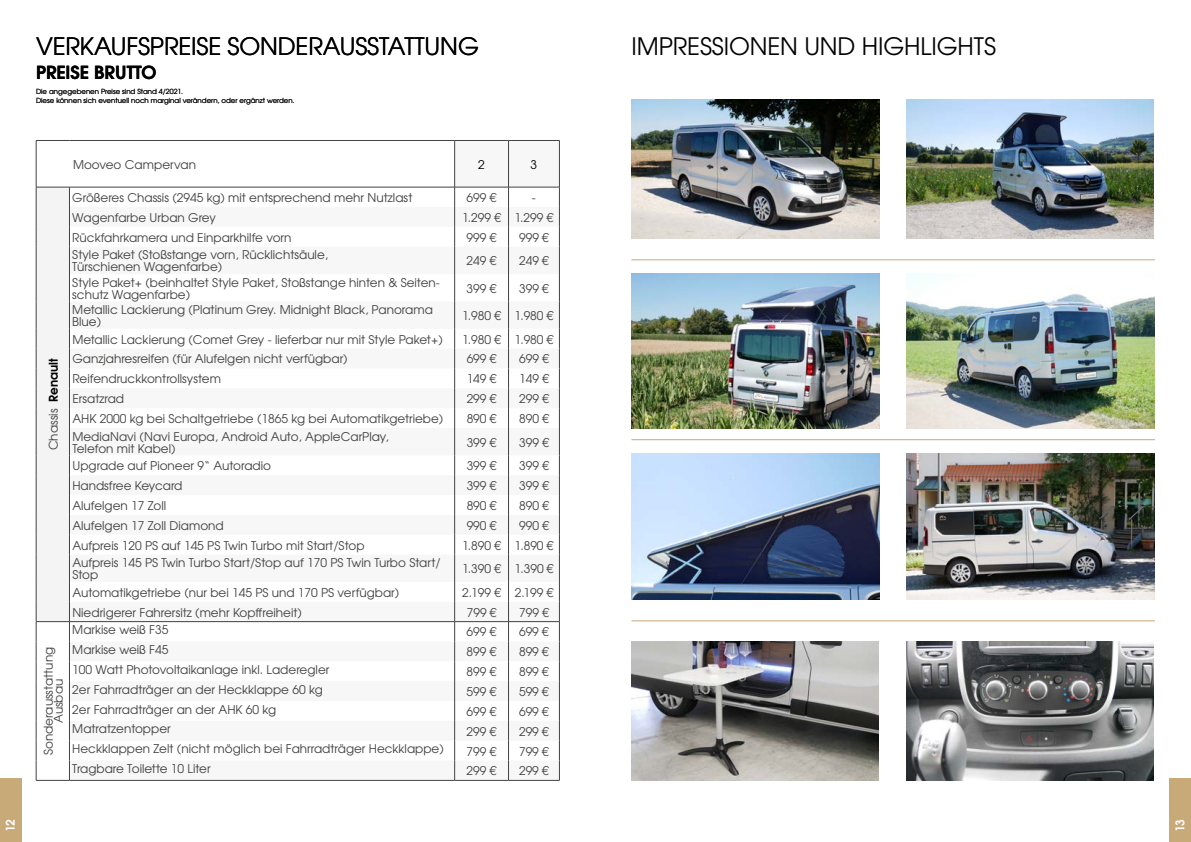
<style>
.page{position:relative;width:1191px;height:842px;background:#fff}
.page>*{position:absolute;margin:0;border:0;box-sizing:border-box;transform-origin:0 0}
.t1{font:24px "Te X Gyre Adventor";letter-spacing:-.005em;color:#000}
.t2{font:700 18px "Te X Gyre Adventor";letter-spacing:-.005em;color:#000}
.t3{font:12px/12px "Te X Gyre Adventor";color:#424241}
.t4{font:700 12px "Te X Gyre Adventor";color:#fff}
.t5{font:12px "Te X Gyre Adventor";color:#000}
.t6{font:7px/8.4px "Te X Gyre Adventor";color:#000}
.s1{font-weight:700;color:#000}
</style>
<div class="page">
<hr style="left:631px;top:259px;width:524px;height:1px;background:#c8a978">
<hr style="left:631px;top:439px;width:524px;height:1px;background:#c8a978">
<hr style="left:631px;top:620px;width:524px;height:1px;background:#c8a978">
<img style="left:631px;top:100px;width:248px;height:139px">
<img style="left:907px;top:99px;width:246px;height:139px">
<img style="left:631px;top:273px;width:248px;height:155px">
<img style="left:907px;top:273px;width:248px;height:155px">
<img style="left:631px;top:453px;width:248px;height:146px">
<img style="left:907px;top:453px;width:248px;height:146px">
<img style="left:631px;top:642px;width:247px;height:139px">
<img style="left:907px;top:642px;width:246px;height:139px">
<svg style="left:69px;top:141px;width:490px;height:639px"></svg>
<div style="left:36px;top:187px;width:33px;height:435px;background:#f5f4f4"></div>
<hr style="left:454px;top:141px;width:1px;height:46px;background:#424241">
<hr style="left:69px;top:621px;width:385px;height:1px;background:#424241">
<hr style="left:454px;top:621px;width:54px;height:1px;background:#424241">
<hr style="left:508px;top:141px;width:1px;height:46px;background:#424241">
<hr style="left:69px;top:780px;width:385px;height:1px;background:#424241">
<hr style="left:454px;top:780px;width:54px;height:1px;background:#424241">
<hr style="left:36px;top:621px;width:33px;height:1px;background:#424241">
<svg style="left:36px;top:188px;width:1px;height:592px"></svg>
<hr style="left:36px;top:780px;width:33px;height:1px;background:#424241">
<hr style="left:36px;top:140px;width:33px;height:1px;background:#424241">
<hr style="left:36px;top:141px;width:1px;height:46px;background:#424241">
<hr style="left:69px;top:140px;width:385px;height:1px;background:#424241">
<hr style="left:454px;top:140px;width:54px;height:1px;background:#424241">
<hr style="left:508px;top:140px;width:51px;height:1px;background:#424241">
<hr style="left:559px;top:141px;width:1px;height:46px;background:#424241">
<hr style="left:36px;top:187px;width:33px;height:1px;background:#424241">
<hr style="left:69px;top:187px;width:385px;height:1px;background:#424241">
<hr style="left:454px;top:187px;width:54px;height:1px;background:#424241">
<hr style="left:508px;top:187px;width:51px;height:1px;background:#424241">
<svg style="left:454px;top:187px;width:1px;height:593px"></svg>
<hr style="left:508px;top:621px;width:51px;height:1px;background:#424241">
<svg style="left:508px;top:187px;width:1px;height:593px"></svg>
<svg style="left:559px;top:187px;width:1px;height:593px"></svg>
<hr style="left:508px;top:780px;width:51px;height:1px;background:#424241">
<svg style="left:69px;top:187px;width:1px;height:593px"></svg>
<div style="left:1169px;top:778px;width:22px;height:64px;background:#c8a978"></div>
<div style="left:0;top:778px;width:21px;height:64px;background:#c8a978"></div>
<h1 class="t1" style="left:36px;top:28px;width:444px">VERKAUFSPREISE SONDERAUSSTATTUNG</h1>
<h2 class="t2" style="left:36px;top:57px;width:122px">PREISE BRUTTO</h2>
<p class="t6" style="left:36px;top:87px;width:260px">Die angegebenen Preise sind Stand 4/2021.<br>Diese können sich eventuell noch marginal verändern, oder ergänzt werden.</p>
<p class="t3" style="left:47px;top:450px;width:93px;rotate:-90deg">Chassis <span class="s1">Renault</span></p>
<p class="t3" style="left:42px;top:755px;width:110px;line-height:10px;text-align:center;rotate:-90deg">Sonderausstattung<br>Ausbau</p>
<p class="t3" style="left:73px;top:157px;width:124px">Mooveo Campervan</p>
<p class="t5" style="left:478px;top:155px;width:8px">2</p>
<p class="t5" style="left:530px;top:155px;width:8px">3</p>
<p class="t3" style="left:72px;top:191px;width:342px">Größeres Chassis (2945 kg) mit entsprechend mehr Nutzlast</p>
<p class="t3" style="left:466px;top:191px;width:31px">699 €</p>
<p class="t3" style="left:532px;top:191px;width:5px">-</p>
<p class="t3" style="left:72px;top:211px;width:145px">Wagenfarbe Urban Grey</p>
<p class="t3" style="left:462px;top:211px;width:93px">1.299 € 1.299 €</p>
<p class="t3" style="left:72px;top:230px;width:221px">Rückfahrkamera und Einparkhilfe vorn</p>
<p class="t3" style="left:466px;top:230px;width:31px">999 €</p>
<p class="t3" style="left:519px;top:230px;width:31px">999 €</p>
<p class="t3" style="left:72px;top:248px;width:257px">Style Paket (Stoßstange vorn, Rücklichtsäule,<br>Türschienen Wagenfarbe)</p>
<p class="t3" style="left:466px;top:254px;width:31px">249 €</p>
<p class="t3" style="left:519px;top:254px;width:31px">249 €</p>
<p class="t3" style="left:72px;top:275px;width:369px">Style Paket+ (beinhaltet Style Paket, Stoßstange hinten &amp; Seiten&shy;schutz Wagenfarbe)</p>
<p class="t3" style="left:466px;top:281px;width:31px">399 €</p>
<p class="t3" style="left:519px;top:281px;width:31px">399 €</p>
<p class="t3" style="left:72px;top:303px;width:362px">Metallic Lackierung (Platinum Grey. Midnight Black, Panorama<br>Blue)</p>
<p class="t3" style="left:462px;top:309px;width:93px">1.980 € 1.980 €</p>
<p class="t3" style="left:72px;top:332px;width:372px">Metallic Lackierung (Comet Grey - lieferbar nur mit Style Paket+)</p>
<p class="t3" style="left:462px;top:332px;width:93px">1.980 € 1.980 €</p>
<p class="t3" style="left:72px;top:352px;width:277px">Ganzjahresreifen (für Alufelgen nicht verfügbar)</p>
<p class="t3" style="left:466px;top:352px;width:31px">699 €</p>
<p class="t3" style="left:519px;top:352px;width:31px">699 €</p>
<p class="t3" style="left:72px;top:372px;width:150px">Reifendruckkontrollsystem</p>
<p class="t3" style="left:466px;top:372px;width:31px">149 €</p>
<p class="t3" style="left:519px;top:372px;width:31px">149 €</p>
<p class="t3" style="left:72px;top:392px;width:53px">Ersatzrad</p>
<p class="t3" style="left:466px;top:392px;width:31px">299 €</p>
<p class="t3" style="left:519px;top:392px;width:31px">299 €</p>
<p class="t3" style="left:72px;top:412px;width:372px">AHK 2000 kg bei Schaltgetriebe (1865 kg bei Automatikgetriebe)</p>
<p class="t3" style="left:466px;top:412px;width:31px">890 €</p>
<p class="t3" style="left:519px;top:412px;width:31px">890 €</p>
<p class="t3" style="left:72px;top:429px;width:318px">MediaNavi (Navi Europa, Android Auto, AppleCarPlay,<br>Telefon mit Kabel)</p>
<p class="t3" style="left:466px;top:435px;width:31px">399 €</p>
<p class="t3" style="left:519px;top:435px;width:31px">399 €</p>
<p class="t3" style="left:72px;top:459px;width:200px">Upgrade auf Pioneer 9“ Autoradio</p>
<p class="t3" style="left:466px;top:459px;width:31px">399 €</p>
<p class="t3" style="left:519px;top:459px;width:31px">399 €</p>
<p class="t3" style="left:72px;top:479px;width:112px">Handsfree Keycard</p>
<p class="t3" style="left:466px;top:479px;width:31px">399 €</p>
<p class="t3" style="left:519px;top:479px;width:31px">399 €</p>
<p class="t3" style="left:72px;top:499px;width:95px">Alufelgen 17 Zoll</p>
<p class="t3" style="left:466px;top:499px;width:31px">890 €</p>
<p class="t3" style="left:519px;top:499px;width:31px">890 €</p>
<p class="t3" style="left:72px;top:518px;width:153px">Alufelgen 17 Zoll Diamond</p>
<p class="t3" style="left:466px;top:518px;width:31px">990 €</p>
<p class="t3" style="left:519px;top:518px;width:31px">990 €</p>
<p class="t3" style="left:72px;top:538px;width:294px">Aufpreis 120 PS auf 145 PS Twin Turbo mit Start/Stop</p>
<p class="t3" style="left:462px;top:538px;width:93px">1.890 € 1.890 €</p>
<p class="t3" style="left:72px;top:556px;width:370px">Aufpreis 145 PS Twin Turbo Start/Stop auf 170 PS Twin Turbo Start/<br>Stop</p>
<p class="t3" style="left:462px;top:562px;width:93px">1.390 € 1.390 €</p>
<p class="t3" style="left:72px;top:586px;width:328px">Automatikgetriebe (nur bei 145 PS und 170 PS verfügbar)</p>
<p class="t3" style="left:462px;top:586px;width:93px">2.199 € 2.199 €</p>
<p class="t3" style="left:72px;top:605px;width:231px">Niedrigerer Fahrersitz (mehr Kopffreiheit)</p>
<p class="t3" style="left:467px;top:605px;width:31px">799 €</p>
<p class="t3" style="left:519px;top:605px;width:31px">799 €</p>
<p class="t3" style="left:72px;top:623px;width:98px">Markise weiß F35</p>
<p class="t3" style="left:466px;top:625px;width:31px">699 €</p>
<p class="t3" style="left:519px;top:625px;width:31px">699 €</p>
<p class="t3" style="left:72px;top:643px;width:98px">Markise weiß F45</p>
<p class="t3" style="left:466px;top:645px;width:31px">899 €</p>
<p class="t3" style="left:519px;top:645px;width:31px">899 €</p>
<p class="t3" style="left:72px;top:663px;width:259px">100 Watt Photovoltaikanlage inkl. Laderegler</p>
<p class="t3" style="left:466px;top:665px;width:31px">899 €</p>
<p class="t3" style="left:519px;top:665px;width:31px">899 €</p>
<p class="t3" style="left:72px;top:682px;width:252px">2er Fahrradträger an der Heckklappe 60 kg</p>
<p class="t3" style="left:466px;top:685px;width:31px">599 €</p>
<p class="t3" style="left:519px;top:685px;width:31px">599 €</p>
<p class="t3" style="left:72px;top:702px;width:205px">2er Fahrradträger an der AHK 60 kg</p>
<p class="t3" style="left:466px;top:705px;width:31px">699 €</p>
<p class="t3" style="left:519px;top:705px;width:31px">699 €</p>
<p class="t3" style="left:72px;top:722px;width:100px">Matratzentopper</p>
<p class="t3" style="left:466px;top:724px;width:31px">299 €</p>
<p class="t3" style="left:519px;top:724px;width:31px">299 €</p>
<p class="t3" style="left:72px;top:742px;width:373px">Heckklappen Zelt (nicht möglich bei Fahrradträger Heckklappe)</p>
<p class="t3" style="left:466px;top:744px;width:31px">799 €</p>
<p class="t3" style="left:519px;top:744px;width:31px">799 €</p>
<p class="t3" style="left:72px;top:762px;width:140px">Tragbare Toilette 10 Liter</p>
<p class="t3" style="left:466px;top:764px;width:31px">299 €</p>
<p class="t3" style="left:519px;top:764px;width:31px">299 €</p>
<h1 class="t1" style="left:631px;top:28px;width:366px">IMPRESSIONEN UND HIGHLIGHTS</h1>
<p class="t4" style="left:0;top:832px;width:15px;rotate:-90deg">12</p>
<p class="t4" style="left:1169px;top:832px;width:15px;rotate:-90deg">13</p>
</div>
